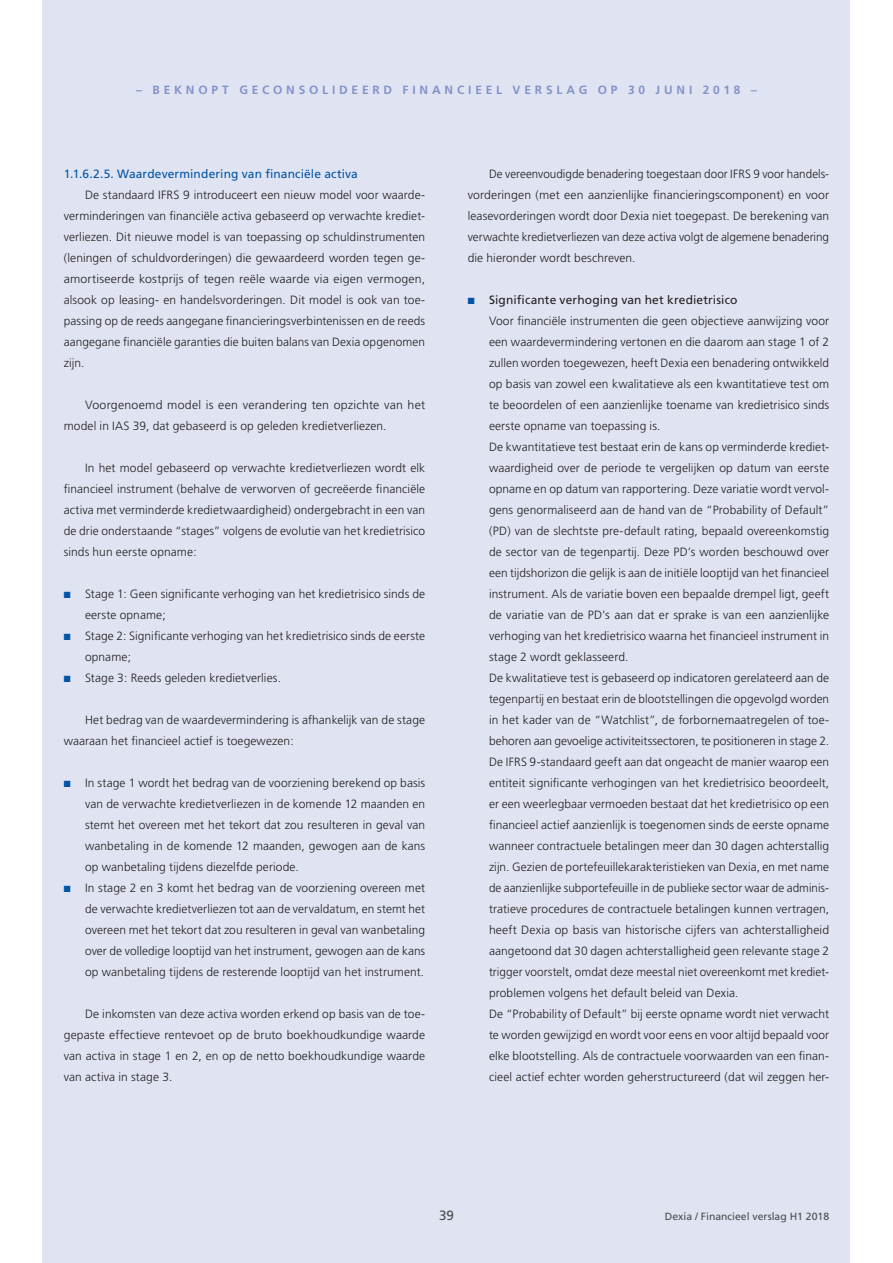
<style>
.page{position:relative;width:893px;height:1263px;background:#fff}
.page>*{position:absolute;margin:0;border:0;box-sizing:border-box;transform-origin:0 0}
.t1{font:13.5px "Frutiger";color:#4b4c4d}
.t2{font:300 12px/21px "Frutiger";letter-spacing:.005em;color:#231f20;text-align:justify}
.t3{font:700 12px "Frutiger";letter-spacing:.32em;color:#8393ca}
.t4{font:12px "Frutiger";letter-spacing:.01em;color:#0154a6}
.t5{font:10.5px "Frutiger";color:#4b4c4d}
.s1{color:#0154a6}
.s2{font-weight:400}
</style>
<div class="page">
<div style="left:43px;top:0;width:807px;height:1263px;background:#e0e4f2"></div>
<p class="t3" style="left:136px;top:83px;width:622px">– BEKNOPT GECONSOLIDEERD FINANCIEEL VERSLAG OP 30 JUNI 2018 –</p>
<p class="t4" style="left:64px;top:167px;width:296px">1.1.6.2.5. Waardevermindering van financiële activa</p>
<p class="t2" style="left:64px;top:184px;width:363px;text-indent:21px">De standaard IFRS 9 introduceert een nieuw model voor waarde&shy;verminderingen van financiële activa gebaseerd op verwachte krediet&shy;verliezen. Dit nieuwe model is van toepassing op schuldinstrumenten (leningen of schuldvorderingen) die gewaardeerd worden tegen ge&shy;amortiseerde kostprijs of tegen reële waarde via eigen vermogen, alsook op leasing- en handelsvorderingen. Dit model is ook van toe&shy;passing op de reeds aangegane financieringsverbintenissen en de reeds aangegane financiële garanties die buiten balans van Dexia opgenomen zijn.</p>
<p class="t2" style="left:64px;top:394px;width:363px;text-indent:21px">Voorgenoemd model is een verandering ten opzichte van het model in IAS 39, dat gebaseerd is op geleden kredietverliezen.</p>
<p class="t2" style="left:64px;top:457px;width:363px;text-indent:21px">In het model gebaseerd op verwachte kredietverliezen wordt elk financieel instrument (behalve de verworven of gecreëerde financiële activa met verminderde kredietwaardigheid) ondergebracht in een van de drie onderstaande “stages” volgens de evolutie van het kredietrisico sinds hun eerste opname:</p>
<p class="t2" style="left:85px;top:583px;width:342px;text-indent:-21px"><span class="s1">■</span> Stage 1: Geen significante verhoging van het kredietrisico sinds de eerste opname;</p>
<p class="t2" style="left:85px;top:625px;width:342px;text-indent:-21px"><span class="s1">■</span> Stage 2: Significante verhoging van het kredietrisico sinds de eerste opname;</p>
<p class="t2" style="left:64px;top:667px;width:219px"><span class="s1">■</span> Stage 3: Reeds geleden kredietverlies.</p>
<p class="t2" style="left:64px;top:709px;width:363px;text-indent:21px">Het bedrag van de waardevermindering is afhankelijk van de stage waaraan het financieel actief is toegewezen:</p>
<p class="t2" style="left:85px;top:772px;width:342px;text-indent:-21px"><span class="s1">■</span> In stage 1 wordt het bedrag van de voorziening berekend op basis van de verwachte kredietverliezen in de komende 12 maanden en stemt het overeen met het tekort dat zou resulteren in geval van wanbetaling in de komende 12 maanden, gewogen aan de kans op wanbetaling tijdens diezelfde periode.</p>
<p class="t2" style="left:85px;top:877px;width:342px;text-indent:-21px"><span class="s1">■</span> In stage 2 en 3 komt het bedrag van de voorziening overeen met de verwachte kredietverliezen tot aan de vervaldatum, en stemt het overeen met het tekort dat zou resulteren in geval van wanbetaling over de volledige looptijd van het instrument, gewogen aan de kans op wanbetaling tijdens de resterende looptijd van het instrument.</p>
<p class="t2" style="left:64px;top:1003px;width:363px;text-indent:21px">De inkomsten van deze activa worden erkend op basis van de toe&shy;gepaste effectieve rentevoet op de bruto boekhoudkundige waarde van activa in stage 1 en 2, en op de netto boekhoudkundige waarde van activa in stage 3.</p>
<p class="t2" style="left:468px;top:163px;width:363px;text-indent:21px">De vereenvoudigde benadering toegestaan door IFRS 9 voor handels&shy;vorderingen (met een aanzienlijke financieringscomponent) en voor leasevorderingen wordt door Dexia niet toegepast. De berekening van verwachte kredietverliezen van deze activa volgt de algemene benadering die hieronder wordt beschreven.</p>
<p class="t2" style="left:489px;top:289px;width:342px;text-align:left;text-indent:-21px"><span class="s1">■</span> <span class="s2">Significante verhoging van het kredietrisico<br></span>Voor financiële instrumenten die geen objectieve aanwijzing voor een waardevermindering vertonen en die daarom aan stage 1 of 2 zullen worden toegewezen, heeft Dexia een benadering ontwikkeld op basis van zowel een kwalitatieve als een kwantitatieve test om te beoordelen of een aanzienlijke toename van kredietrisico sinds eerste opname van toepassing is.<br>De kwantitatieve test bestaat erin de kans op verminderde krediet&shy;waardigheid over de periode te vergelijken op datum van eerste opname en op datum van rapportering. Deze variatie wordt vervol&shy;gens genormaliseerd aan de hand van de “Probability of Default” (PD) van de slechtste pre-default rating, bepaald overeenkomstig de sector van de tegenpartij. Deze PD’s worden beschouwd over een tijdshorizon die gelijk is aan de initiële looptijd van het financieel instrument. Als de variatie boven een bepaalde drempel ligt, geeft de variatie van de PD’s aan dat er sprake is van een aanzienlijke verhoging van het kredietrisico waarna het financieel instrument in stage 2 wordt geklasseerd.<br>De kwalitatieve test is gebaseerd op indicatoren gerelateerd aan de tegenpartij en bestaat erin de blootstellingen die opgevolgd worden in het kader van de “Watchlist”, de forbornemaatregelen of toe&shy;behoren aan gevoelige activiteitssectoren, te positioneren in stage 2.<br>De IFRS 9-standaard geeft aan dat ongeacht de manier waarop een entiteit significante verhogingen van het kredietrisico beoordeelt, er een weerlegbaar vermoeden bestaat dat het kredietrisico op een financieel actief aanzienlijk is toegenomen sinds de eerste opname wanneer contractuele betalingen meer dan 30 dagen achterstallig zijn. Gezien de portefeuillekarakteristieken van Dexia, en met name de aanzienlijke subportefeuille in de publieke sector waar de adminis&shy;tratieve procedures de contractuele betalingen kunnen vertragen, heeft Dexia op basis van historische cijfers van achterstalligheid aangetoond dat 30 dagen achterstalligheid geen relevante stage 2 trigger voorstelt, omdat deze meestal niet overeenkomt met krediet&shy;problemen volgens het default beleid van Dexia.<br>De “Probability of Default” bij eerste opname wordt niet verwacht te worden gewijzigd en wordt voor eens en voor altijd bepaald voor elke blootstelling. Als de contractuele voorwaarden van een finan&shy;cieel actief echter worden geherstructureerd (dat wil zeggen her-</p>
<p class="t1" style="left:439px;top:1208px;width:16px">39</p>
<p class="t5" style="left:665px;top:1210px;width:166px">Dexia / Financieel verslag H1 2018</p>
</div>
